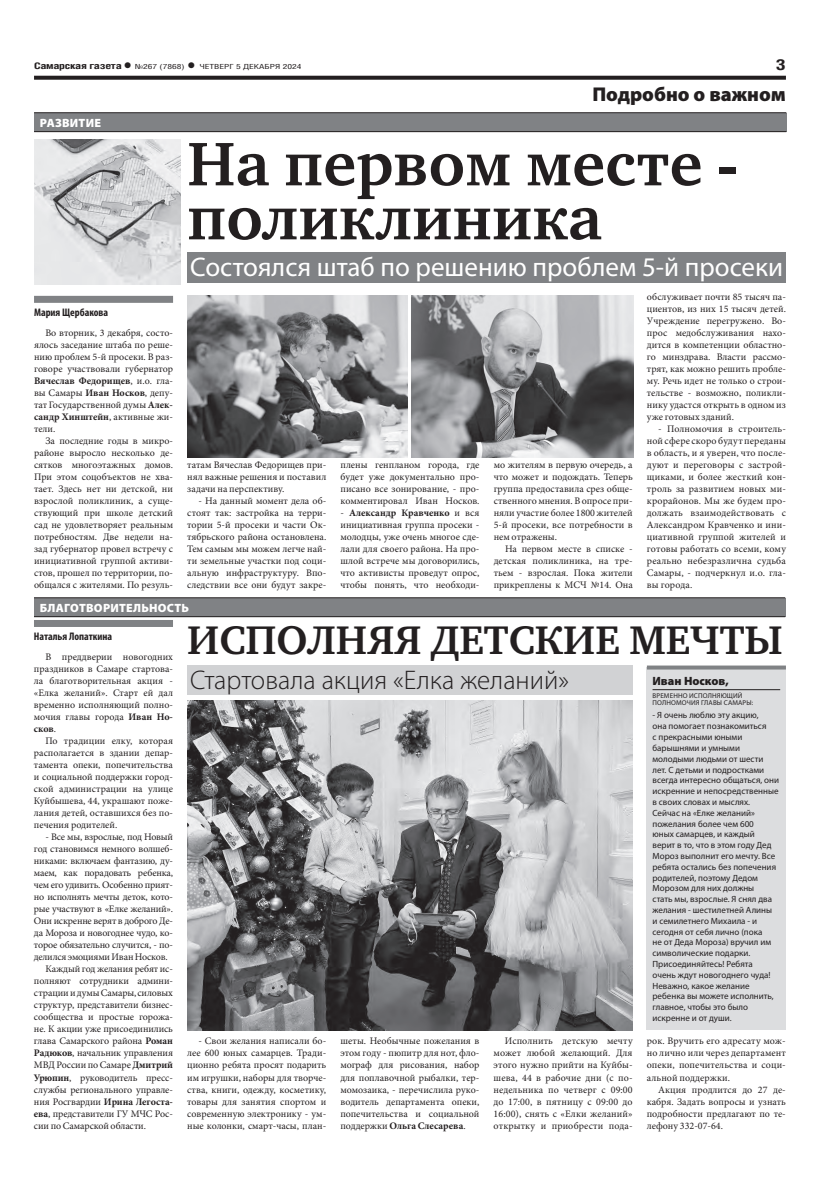
<style>
.page{position:relative;width:820px;height:1191px;background:#fff}
.page>*{position:absolute;margin:0;border:0;box-sizing:border-box;transform-origin:0 0}
.ЗАГОЛОВОК{font:700 63px/54px "Charter C";color:#231f20}
.ЗАГОЛОВОК-2{font:700 41px "Charter C";color:#231f20}
.ПОДЗАГОЛОВОК{font:27px "Myriad Pro";color:#fff}
.ПОДЗАГОЛОВОК-2{font:300 27px "Myriad Pro";color:#231f20}
.КОЛОНТИТУЛ{font:900 20px "Myriad Pro";color:#231f20}
.t1{font:700 15px "Helios Cond";color:#231f20;scale:1.4 1}
.РУБРИКА{font:900 12px "Myriad Pro";letter-spacing:.02em;color:#fff}
.мнение_имя{font:900 12px "Myriad Pro";color:#231f20}
.АВТОР_чб{font:700 condensed 11px "Myriad Pro";color:#231f20}
.ОСНОВНОЙ{font:10px/12px "Minion Pro";color:#231f20;text-align:justify}
.мнение_текст{font:9px/10.8px "Myriad Pro";color:#231f20}
.t2{font:700 9px "Helios Cond";letter-spacing:-.02em;color:#231f20;scale:1.4 1}
.мнение_должность{font:7px/7px "Myriad Pro";letter-spacing:.02em;color:#231f20}
.t3{font:7px "Helios Cond";color:#231f20;scale:1.4 1}
.s1{font-size:16px}
.s2{font-weight:700;font-size:16px}
.s3{font-weight:700}
</style>
<div class="page">
<svg style="left:34px;top:76px;width:751px;height:4px;fill:#231f20"></svg>
<div style="left:34px;top:598px;width:750px;height:19px;background:#808285"></div>
<hr style="left:34px;top:597px;width:750px;height:1px;background:#231f20">
<hr style="left:34px;top:616px;width:750px;height:1px;background:#231f20">
<div style="left:34px;top:113px;width:752px;height:19px;background:#808285"></div>
<hr style="left:34px;top:112px;width:752px;height:1px;background:#231f20">
<hr style="left:34px;top:131px;width:752px;height:1px;background:#231f20">
<div style="left:187px;top:253px;width:598px;height:30px;background:#808285"></div>
<div style="left:187px;top:665px;width:445px;height:30px;background:#d1d2d4"></div>
<div style="left:34px;top:296px;width:139px;height:7px;background:#808285"></div>
<img style="left:187px;top:296px;width:220px;height:162px">
<img style="left:412px;top:296px;width:220px;height:162px">
<div style="left:34px;top:620px;width:139px;height:7px;background:#808285"></div>
<div style="left:646px;top:667px;width:139px;height:363px;background:#dcdddf"></div>
<hr style="left:652px;top:689px;width:127px;height:1px;background:#231f20">
<svg style="left:646px;top:665px;width:139px;height:4px"></svg>
<img style="left:187px;top:700px;width:445px;height:330px">
<img style="left:34px;top:139px;width:146px;height:146px">
<p class="t2" style="left:34px;top:61px;width:71px">Самарская газета<span class="s1">•</span></p>
<p class="t3" style="left:135px;top:63px;width:120px">№267 (7868) <span class="s2">•</span> ЧЕТВЕРГ 5 ДЕКАБРЯ 2024</p>
<p class="t1" style="left:775px;top:55px;width:9px">3</p>
<p class="РУБРИКА" style="left:40px;top:116px;width:63px">РАЗВИТИЕ</p>
<p class="АВТОР_чб" style="left:34px;top:306px;width:76px">Мария Щербакова</p>
<p class="ОСНОВНОЙ" style="left:34px;top:327px;width:140px;text-indent:11px">Во вторник, 3 декабря, состо&shy;ялось заседание штаба по реше&shy;нию проблем 5-й просеки. В раз&shy;говоре участвовали губернатор <span class="s3">Вячеслав Федорищев</span>, и.о. гла&shy;вы Самары <span class="s3">Иван Носков</span>, депу&shy;тат Государственной думы <span class="s3">Алек&shy;сандр Хинштейн</span>, активные жи&shy;тели.</p>
<p class="ОСНОВНОЙ" style="left:34px;top:435px;width:140px;text-indent:11px">За последние годы в микро&shy;районе выросло несколько де&shy;сятков многоэтажных домов.<br>При этом соцобъектов не хва&shy;тает. Здесь нет ни детской, ни взрослой поликлиник, а суще&shy;ствующий при школе детский сад не удовлетворяет реальным потребностям. Две недели на&shy;зад губернатор провел встречу с инициативной группой активи&shy;стов, прошел по территории, по&shy;общался с жителями. По резуль-</p>
<p class="КОЛОНТИТУЛ" style="left:592px;top:83px;width:195px">Подробно о важном</p>
<p class="ЗАГОЛОВОК" style="left:187px;top:138px;width:551px">На первом месте - поликлиника</p>
<p class="ПОДЗАГОЛОВОК" style="left:190px;top:250px;width:594px">Состоялся штаб по решению проблем 5-й просеки</p>
<p class="ОСНОВНОЙ" style="left:187px;top:459px;width:140px">татам Вячеслав Федорищев при&shy;нял важные решения и поставил задачи на перспективу.</p>
<p class="ОСНОВНОЙ" style="left:187px;top:495px;width:140px;text-indent:11px">- На данный момент дела об&shy;стоят так: застройка на терри&shy;тории 5-й просеки и части Ок&shy;тябрьского района остановлена.<br>Тем самым мы можем легче най&shy;ти земельные участки под соци&shy;альную инфраструктуру. Впо&shy;следствии все они будут закре-</p>
<p class="ОСНОВНОЙ" style="left:340px;top:459px;width:140px">плены генпланом города, где будет уже документально про&shy;писано все зонирование, - про&shy;комментировал Иван Носков.</p>
<p class="ОСНОВНОЙ" style="left:340px;top:507px;width:140px">- <span class="s3">Александр Кравченко</span> и вся инициативная группа просеки - молодцы, уже очень многое сде&shy;лали для своего района. На про&shy;шлой встрече мы договорились, что активисты проведут опрос, чтобы понять, что необходи-</p>
<p class="ОСНОВНОЙ" style="left:493px;top:459px;width:140px">мо жителям в первую очередь, а что может и подождать. Теперь группа предоставила срез обще&shy;ственного мнения. В опросе при&shy;няли участие более 1800 жителей 5-й просеки, все потребности в нем отражены.</p>
<p class="ОСНОВНОЙ" style="left:493px;top:543px;width:140px;text-indent:11px">На первом месте в списке - детская поликлиника, на тре&shy;тьем - взрослая. Пока жители прикреплены к МСЧ №14. Она</p>
<p class="ОСНОВНОЙ" style="left:646px;top:291px;width:140px">обслуживает почти 85 тысяч па&shy;циентов, из них 15 тысяч детей.<br>Учреждение перегружено. Во&shy;прос медобслуживания нахо&shy;дится в компетенции областно&shy;го минздрава. Власти рассмо&shy;трят, как можно решить пробле&shy;му. Речь идет не только о строи&shy;тельстве - возможно, поликли&shy;нику удастся открыть в одном из уже готовых зданий.</p>
<p class="ОСНОВНОЙ" style="left:646px;top:423px;width:140px;text-indent:11px">- Полномочия в строитель&shy;ной сфере скоро будут переданы в область, и я уверен, что после&shy;дуют и переговоры с застрой&shy;щиками, и более жесткий кон&shy;троль за развитием новых ми&shy;крорайонов. Мы же будем про&shy;должать взаимодействовать с Александром Кравченко и ини&shy;циативной группой жителей и готовы работать со всеми, кому реально небезразлична судьба Самары, - подчеркнул и.о. гла&shy;вы города.</p>
<p class="РУБРИКА" style="left:40px;top:601px;width:151px">БЛАГОТВОРИТЕЛЬНОСТЬ</p>
<p class="АВТОР_чб" style="left:34px;top:630px;width:79px">Наталья Лопаткина</p>
<p class="ОСНОВНОЙ" style="left:34px;top:651px;width:140px;text-indent:11px">В преддверии новогодних праздников в Самаре стартова&shy;ла благотворительная акция - «Елка желаний». Старт ей дал временно исполняющий полно&shy;мочия главы города <span class="s3">Иван Но&shy;сков</span>.</p>
<p class="ОСНОВНОЙ" style="left:34px;top:735px;width:140px;text-indent:11px">По традиции елку, которая располагается в здании депар&shy;тамента опеки, попечительства и социальной поддержки город&shy;ской администрации на улице Куйбышева, 44, украшают поже&shy;лания детей, оставшихся без по&shy;печения родителей.</p>
<p class="ОСНОВНОЙ" style="left:34px;top:831px;width:140px;text-indent:11px">- Все мы, взрослые, под Новый год становимся немного волшеб&shy;никами: включаем фантазию, ду&shy;маем, как порадовать ребенка, чем его удивить. Особенно прият&shy;но исполнять мечты деток, кото&shy;рые участвуют в «Елке желаний».<br>Они искренне верят в доброго Де&shy;да Мороза и новогоднее чудо, ко&shy;торое обязательно случится, - по&shy;делился эмоциями Иван Носков.</p>
<p class="ОСНОВНОЙ" style="left:34px;top:963px;width:140px;text-indent:11px">Каждый год желания ребят ис&shy;полняют сотрудники админи&shy;страции и думы Самары, силовых структур, представители бизнес&shy;сообщества и простые горожа&shy;не. К акции уже присоединились глава Самарского района <span class="s3">Роман Радюков</span>, начальник управления МВД России по Самаре <span class="s3">Дмитрий Урюпин</span>, руководитель пресс&shy;службы регионального управле&shy;ния Росгвардии <span class="s3">Ирина Легоста&shy;ева</span>, представители ГУ МЧС Рос&shy;сии по Самарской области.</p>
<p class="ЗАГОЛОВОК-2" style="left:187px;top:617px;width:596px">ИСПОЛНЯЯ ДЕТСКИЕ МЕЧТЫ</p>
<p class="ПОДЗАГОЛОВОК-2" style="left:190px;top:663px;width:380px">Стартовала акция «Елка желаний»</p>
<p class="мнение_имя" style="left:652px;top:674px;width:78px">Иван Носков,</p>
<p class="мнение_должность" style="left:652px;top:692px;width:102px">ВРЕМЕННО ИСПОЛНЯЮЩИЙ<br>ПОЛНОМОЧИЯ ГЛАВЫ САМАРЫ:</p>
<p class="мнение_текст" style="left:652px;top:710px;width:128px">- Я очень люблю эту акцию,<br>она помогает познакомиться<br>с прекрасными юными барышнями и умными молодыми людьми от шести лет. С детьми и подростками всегда интересно общаться, они искренние и непосредственные в своих словах и мыслях.</p>
<p class="мнение_текст" style="left:652px;top:807px;width:125px">Сейчас на «Елке желаний» пожелания более чем 600 юных самарцев, и каждый верит в то, что в этом году Дед<br>Мороз выполнит его мечту. Все ребята остались без попечения родителей, поэтому Дедом<br>Морозом для них должны стать мы, взрослые. Я снял два желания - шестилетней Алины и семилетнего Михаила - и сегодня от себя лично (пока<br>не от Деда Мороза) вручил им символические подарки.</p>
<p class="мнение_текст" style="left:652px;top:958px;width:123px">Присоединяйтесь! Ребята очень ждут новогоднего чуда!<br>Неважно, какое желание ребенка вы можете исполнить, главное, чтобы это было искренне и от души.</p>
<p class="ОСНОВНОЙ" style="left:187px;top:1035px;width:140px;text-indent:11px">- Свои желания написали бо&shy;лее 600 юных самарцев. Тради&shy;ционно ребята просят подарить им игрушки, наборы для творче&shy;ства, книги, одежду, косметику, товары для занятия спортом и современную электронику - ум&shy;ные колонки, смарт-часы, план-</p>
<p class="ОСНОВНОЙ" style="left:340px;top:1035px;width:140px">шеты. Необычные пожелания в этом году - пюпитр для нот, фло&shy;мограф для рисования, набор для поплавочной рыбалки, тер&shy;момозаика, - перечислила руко&shy;водитель департамента опеки, попечительства и социальной поддержки <span class="s3">Ольга Слесарева</span>.</p>
<p class="ОСНОВНОЙ" style="left:493px;top:1035px;width:140px;text-indent:11px">Исполнить детскую мечту может любой желающий. Для этого нужно прийти на Куйбы&shy;шева, 44 в рабочие дни (с по&shy;недельника по четверг с 09:00 до 17:00, в пятницу с 09:00 до 16:00), снять с «Елки желаний» открытку и приобрести пода-</p>
<p class="ОСНОВНОЙ" style="left:646px;top:1035px;width:140px">рок. Вручить его адресату мож&shy;но лично или через департамент опеки, попечительства и соци&shy;альной поддержки.</p>
<p class="ОСНОВНОЙ" style="left:646px;top:1083px;width:140px;text-indent:11px">Акция продлится до 27 де&shy;кабря. Задать вопросы и узнать подробности предлагают по те&shy;лефону 332-07-64.</p>
</div>
